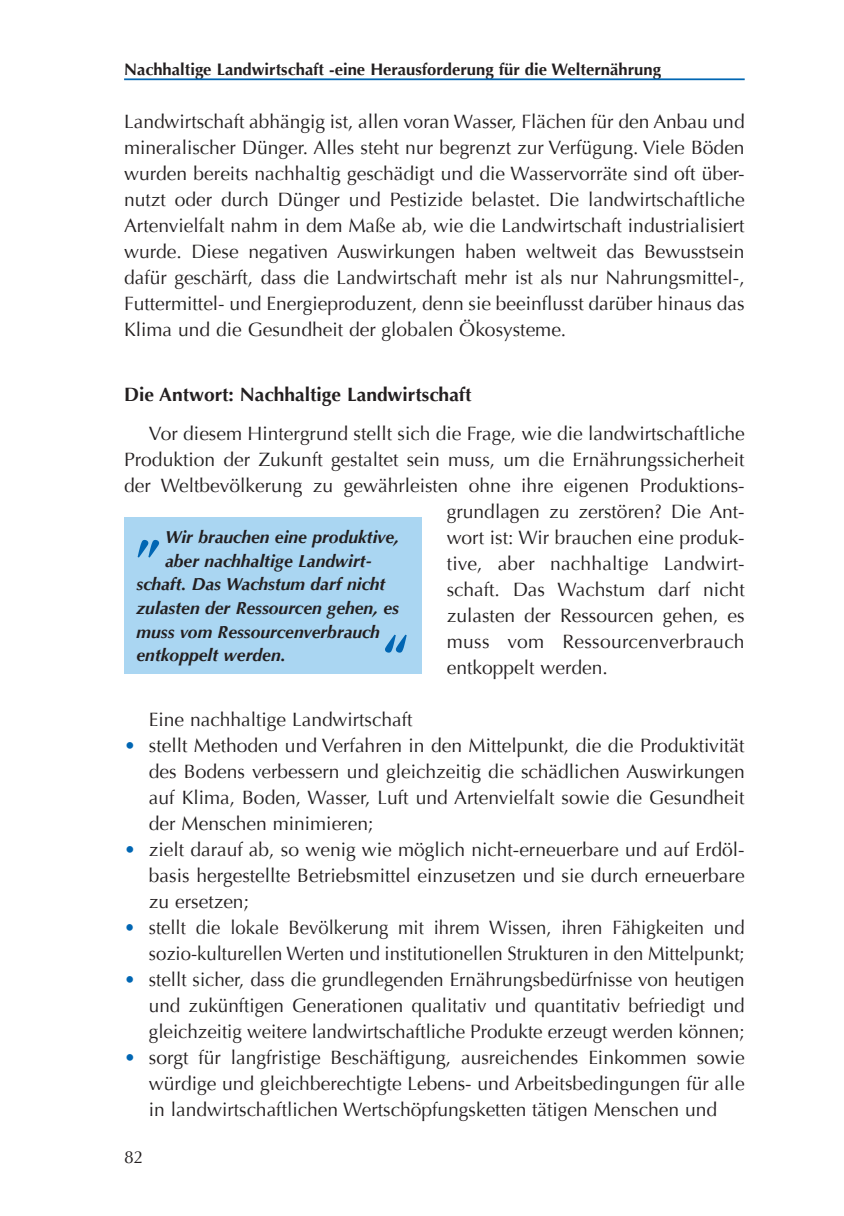
<style>
.page{position:relative;width:844px;height:1216px;background:#fff}
.page>*{position:absolute;margin:0;border:0;box-sizing:border-box;transform-origin:0 0}
.t1{font:700 52.5px "Optima";color:#0166b3}
.t2{font:700 51.98px "Optima";color:#0166b3}
.t3{font:19.25px/26.1px "Optima";color:#231f20;text-align:justify}
.t4{font:19.25px/26.1px "Optima";color:#231f20;text-align:right;scale:.96 1}
.t5{font:700 19.25px "Optima";color:#231f20}
.t6{font:italic 700 17.5px "Optima";color:#231f20}
.t7{font:17.5px "Optima";color:#231f20}
.t8{font:700 16.62px "Optima";color:#231f20}
.s1{color:#0166b3}
</style>
<div class="page">
<hr style="left:124px;top:78px;width:620px;height:2px;background:#0166b3">
<div style="left:124px;top:517px;width:298px;height:156px;background:#aad6f2"></div>
<p class="t8" style="left:124px;top:60px;width:538px">Nachhaltige Landwirtschaft -eine Herausforderung für die Welternährung</p>
<p class="t3" style="left:124px;top:109px;width:622px">Landwirtschaft abhängig ist, allen voran Wasser, Flächen für den Anbau und mineralischer Dünger. Alles steht nur begrenzt zur Verfügung. Viele Böden wurden bereits nachhaltig geschädigt und die Wasservorräte sind oft über&shy;nutzt oder durch Dünger und Pestizide belastet. Die landwirtschaftliche Artenvielfalt nahm in dem Maße ab, wie die Landwirtschaft industrialisiert wurde. Diese negativen Auswirkungen haben weltweit das Bewusstsein dafür geschärft, dass die Landwirtschaft mehr ist als nur Nahrungsmittel-, Futtermittel- und Energieproduzent, denn sie beeinflusst darüber hinaus das Klima und die Gesundheit der globalen Ökosysteme.</p>
<p class="t5" style="left:124px;top:384px;width:349px">Die Antwort: Nachhaltige Landwirtschaft</p>
<p class="t3" style="left:149px;top:421px;width:597px">Vor diesem Hintergrund stellt sich die Frage, wie die landwirtschaftliche</p>
<p class="t3" style="left:124px;top:447px;width:622px">Produktion der Zukunft gestaltet sein muss, um die Ernährungssicherheit</p>
<p class="t3" style="left:124px;top:473px;width:622px">der Weltbevölkerung zu gewährleisten ohne ihre eigenen Produktions-</p>
<p class="t3" style="left:446px;top:499px;width:299px">grundlagen zu zerstören? Die Ant-</p>
<p class="t3" style="left:446px;top:525px;width:299px">wort ist: Wir brauchen eine produk-</p>
<p class="t3" style="left:446px;top:551px;width:299px">tive, aber nachhaltige Landwirt-</p>
<p class="t3" style="left:446px;top:577px;width:299px">schaft. Das Wachstum darf nicht</p>
<p class="t3" style="left:446px;top:603px;width:299px">zulasten der Ressourcen gehen, es</p>
<p class="t3" style="left:446px;top:629px;width:299px">muss vom Ressourcenverbrauch</p>
<p class="t3" style="left:446px;top:655px;width:163px">entkoppelt werden.</p>
<p class="t3" style="left:149px;top:707px;width:265px">Eine nachhaltige Landwirtschaft</p>
<p class="t3" style="left:149px;top:733px;width:597px;text-indent:-25px"><span class="s1">•</span> stellt Methoden und Verfahren in den Mittelpunkt, die die Produktivität des Bodens verbessern und gleichzeitig die schädlichen Auswirkungen auf Klima, Boden, Wasser, Luft und Artenvielfalt sowie die Gesundheit der Menschen minimieren;</p>
<p class="t3" style="left:149px;top:837px;width:597px;text-indent:-25px"><span class="s1">•</span> zielt darauf ab, so wenig wie möglich nicht-erneuerbare und auf Erdöl&shy;basis hergestellte Betriebsmittel einzusetzen und sie durch erneuerbare zu ersetzen;</p>
<p class="t4" style="left:124px;top:915px;width:647px"><span class="s1">•</span> stellt die lokale Bevölkerung mit ihrem Wissen, ihren Fähigkeiten und sozio-kulturellen Werten und institutionellen Strukturen in den Mittelpunkt;</p>
<p class="t3" style="left:149px;top:967px;width:597px;text-indent:-25px"><span class="s1">•</span> stellt sicher, dass die grundlegenden Ernährungsbedürfnisse von heutigen und zukünftigen Generationen qualitativ und quantitativ befriedigt und gleichzeitig weitere landwirtschaftliche Produkte erzeugt werden können;</p>
<p class="t3" style="left:149px;top:1045px;width:597px;text-indent:-25px"><span class="s1">•</span> sorgt für langfristige Beschäftigung, ausreichendes Einkommen sowie würdige und gleichberechtigte Lebens- und Arbeitsbedingungen für alle in landwirtschaftlichen Wertschöpfungsketten tätigen Menschen und</p>
<p class="t6" style="left:165px;top:530px;width:235px">Wir brauchen eine produktive,</p>
<p class="t6" style="left:165px;top:553px;width:208px">aber nachhaltige Landwirt-</p>
<p class="t6" style="left:136px;top:577px;width:250px">schaft. Das Wachstum darf nicht</p>
<p class="t6" style="left:136px;top:600px;width:264px">zulasten der Ressourcen gehen, es</p>
<p class="t6" style="left:136px;top:624px;width:245px">muss vom Ressourcenverbrauch</p>
<p class="t6" style="left:136px;top:648px;width:150px">entkoppelt werden.</p>
<h2 class="t2" style="left:136px;top:502px;width:27px">„</h2>
<h1 class="t1" style="left:383px;top:626px;width:28px">“</h1>
<p class="t7" style="left:124px;top:1147px;width:21px">82</p>
</div>
